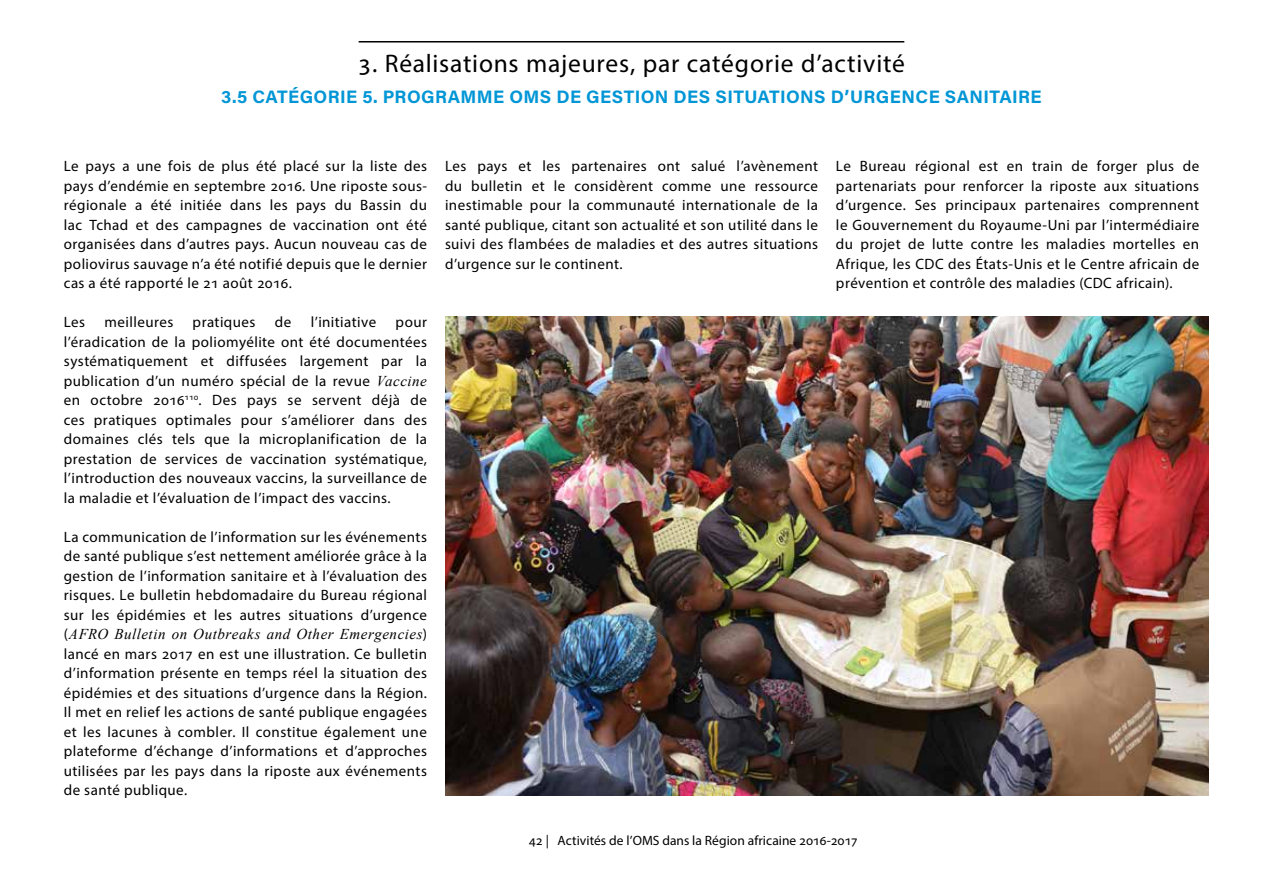
<style>
.page{position:relative;width:1263px;height:893px;background:#fff}
.page>*{position:absolute;margin:0;border:0;box-sizing:border-box;transform-origin:0 0}
.t1{font:25.5px "Myriad Pro";letter-spacing:.03em;color:#000}
.t2{font:700 18px "Acumin Pro";letter-spacing:.02em;color:#0096d6}
.t3{font:15px/19.5px "Myriad Pro";letter-spacing:.03em;color:#000;text-align:justify}
.t4{font:italic 15px "Times New Roman";letter-spacing:.035em;color:#000}
.t5{font:13.5px "Myriad Pro";letter-spacing:.005em;color:#000}
.s1{font-family:"Times New Roman";font-style:italic}
.s2{font-family:"Myriad Pro";font-style:normal}
</style>
<div class="page">
<hr style="left:359px;top:41px;width:545px;height:2px;background:#000">
<img style="left:445px;top:317px;width:764px;height:478px">
<h1 class="t1" style="left:358px;top:48px;width:548px">3. Réalisations majeures, par catégorie d’activité</h1>
<p class="t2" style="left:221px;top:84px;width:822px">3.5 CATÉGORIE 5. PROGRAMME OMS DE GESTION DES SITUATIONS D’URGENCE SANITAIRE</p>
<p class="t3" style="left:64px;top:156px;width:365px">Le pays a une fois de plus été placé sur la liste des pays d’endémie en septembre 2016. Une riposte sous&shy;régionale a été initiée dans les pays du Bassin du lac Tchad et des campagnes de vaccination ont été organisées dans d’autres pays. Aucun nouveau cas de poliovirus sauvage n’a été notifié depuis que le dernier cas a été rapporté le 21 août 2016.</p>
<p class="t3" style="left:64px;top:312px;width:23px">Les</p>
<p class="t3" style="left:105px;top:312px;width:70px">meilleures</p>
<p class="t3" style="left:193px;top:312px;width:64px">pratiques</p>
<p class="t3" style="left:275px;top:312px;width:18px">de</p>
<p class="t3" style="left:311px;top:312px;width:67px">l’initiative</p>
<p class="t3" style="left:64px;top:312px;width:365px;text-indent:332px">pour l’éradication de la poliomyélite ont été documentées systématiquement et diffusées largement par la publication d’un numéro spécial de la revue <span class="s1">Vaccine </span>en octobre 2016<sup>110</sup>. Des pays se servent déjà de ces pratiques optimales pour s’améliorer dans des domaines clés tels que la microplanification de la prestation de services de vaccination systématique, l’introduction des nouveaux vaccins, la surveillance de la maladie et l’évaluation de l’impact des vaccins.</p>
<p class="t3" style="left:64px;top:526px;width:365px">La communication de l’information sur les événements de santé publique s’est nettement améliorée grâce à la gestion de l’information sanitaire et à l’évaluation des risques. Le bulletin hebdomadaire du Bureau régional sur les épidémies et les autres situations d’urgence</p>
<p class="t4" style="left:64px;top:624px;width:365px"><span class="s2">(</span>AFRO Bulletin on Outbreaks and Other Emergencies<span class="s2">)</span></p>
<p class="t3" style="left:64px;top:643px;width:365px">lancé en mars 2017 en est une illustration. Ce bulletin d’information présente en temps réel la situation des épidémies et des situations d’urgence dans la Région.<br>Il met en relief les actions de santé publique engagées et les lacunes à combler. Il constitue également une plateforme d’échange d’informations et d’approches utilisées par les pays dans la riposte aux événements de santé publique.</p>
<p class="t3" style="left:445px;top:156px;width:374px">Les pays et les partenaires ont salué l’avènement du bulletin et le considèrent comme une ressource inestimable pour la communauté internationale de la santé publique, citant son actualité et son utilité dans le suivi des flambées de maladies et des autres situations d’urgence sur le continent.</p>
<p class="t3" style="left:836px;top:156px;width:365px">Le Bureau régional est en train de forger plus de partenariats pour renforcer la riposte aux situations d’urgence. Ses principaux partenaires comprennent le Gouvernement du Royaume-Uni par l’intermédiaire du projet de lutte contre les maladies mortelles en Afrique, les CDC des États-Unis et le Centre africain de prévention et contrôle des maladies (CDC africain).</p>
<p class="t5" style="left:529px;top:832px;width:331px">42 | Activités de l’OMS dans la Région africaine 2016-2017</p>
</div>
